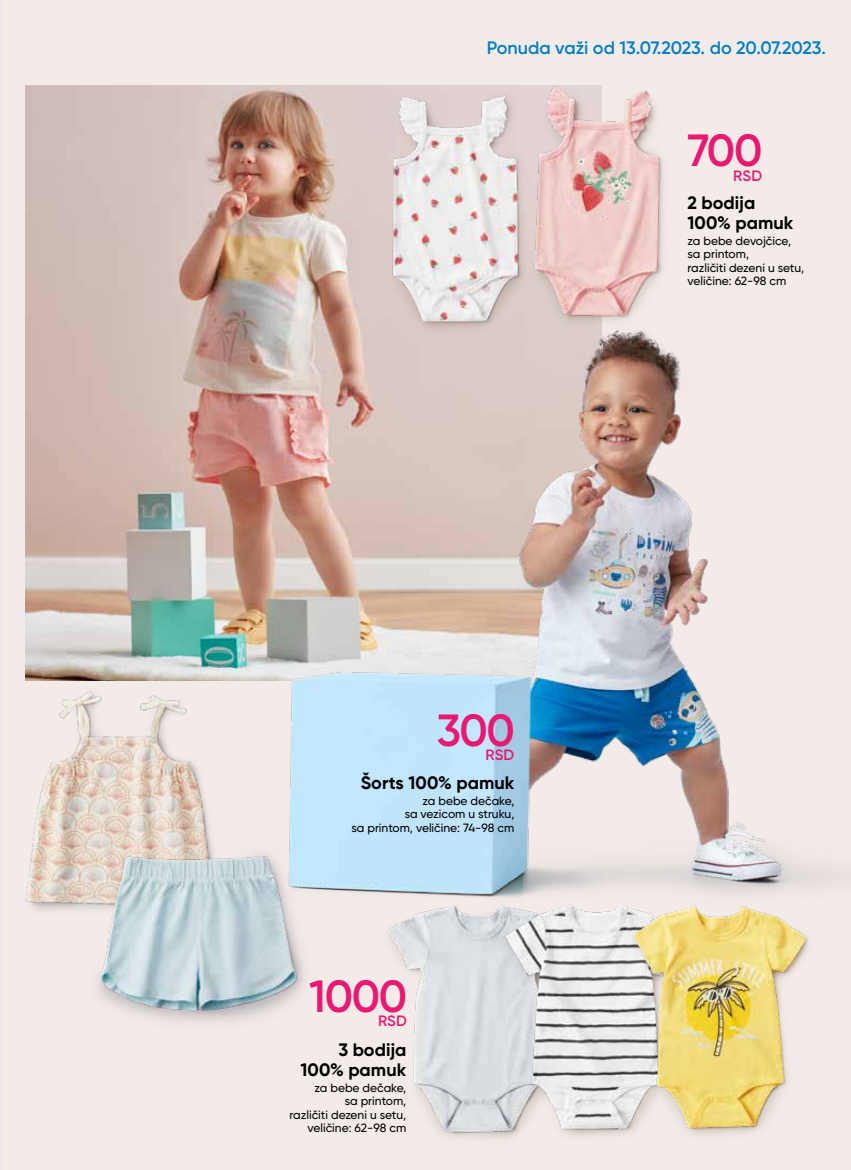
<style>
.page{position:relative;width:851px;height:1170px;background:#fff}
.page>*{position:absolute;margin:0;border:0;box-sizing:border-box;transform-origin:0 0}
.t1{font:600 45px "Gilroy";letter-spacing:-.025em;color:#e91871}
.t2{font:700 18px/20.1px "Gilroy";letter-spacing:.005em;color:#000;text-align:right}
.t3{font:600 18px "Gilroy";letter-spacing:-.01em;color:#007ec6}
.t4{font:600 15px "Gilroy";letter-spacing:.005em;color:#e91871}
.t5{font:500 12px/13.5px "Gilroy";color:#000;text-align:right}
</style>
<div class="page">
<div style="left:0;top:0;width:850px;height:1169px;background:#f3ebe8"></div>
<img style="left:91px;top:680px;width:145px;height:80px">
<img style="left:26px;top:85px;width:318px;height:595px">
<img style="left:236px;top:225px;width:614px;height:668px">
<hr style="left:0;top:0;width:1px;height:1169px;background:#e7e6f3">
<img style="left:376px;top:891px;width:110px;height:247px">
<img style="left:25px;top:374px;width:66px;height:537px">
<img style="left:344px;top:85px;width:222px;height:260px">
<img style="left:482px;top:85px;width:217px;height:248px">
<img style="left:486px;top:879px;width:221px;height:260px">
<img style="left:620px;top:884px;width:215px;height:255px">
<img style="left:48px;top:760px;width:290px;height:262px">
<h2 class="t3" style="left:486px;top:37px;width:340px">Ponuda važi od 13.07.2023. do 20.07.2023.</h2>
<h1 class="t1" style="left:687px;top:122px;width:76px">700</h1>
<p class="t4" style="left:733px;top:166px;width:30px">RSD</p>
<h1 class="t1" style="left:436px;top:702px;width:80px">300</h1>
<p class="t4" style="left:485px;top:745px;width:30px">RSD</p>
<h2 class="t2" style="left:360px;top:772px;width:155px">Šorts 100% pamuk</h2>
<p class="t5" style="left:351px;top:793px;width:164px">za bebe dečake,<br>sa vezicom u struku,<br>sa printom, veličine: 74-98 cm</p>
<h1 class="t1" style="left:309px;top:968px;width:100px">1000</h1>
<p class="t4" style="left:378px;top:1011px;width:30px">RSD</p>
<h2 class="t2" style="left:300px;top:1039px;width:107px">3 bodija<br>100% pamuk</h2>
<p class="t5" style="left:289px;top:1080px;width:118px">za bebe dečake,<br>sa printom,<br>različiti dezeni u setu, veličine: 62-98 cm</p>
<h2 class="t2" style="left:687px;top:193px;width:107px;text-align:left">2 bodija<br>100% pamuk</h2>
<p class="t5" style="left:687px;top:234px;width:118px;text-align:left">za bebe devojčice, sa printom,<br>različiti dezeni u setu, veličine: 62-98 cm</p>
</div>
